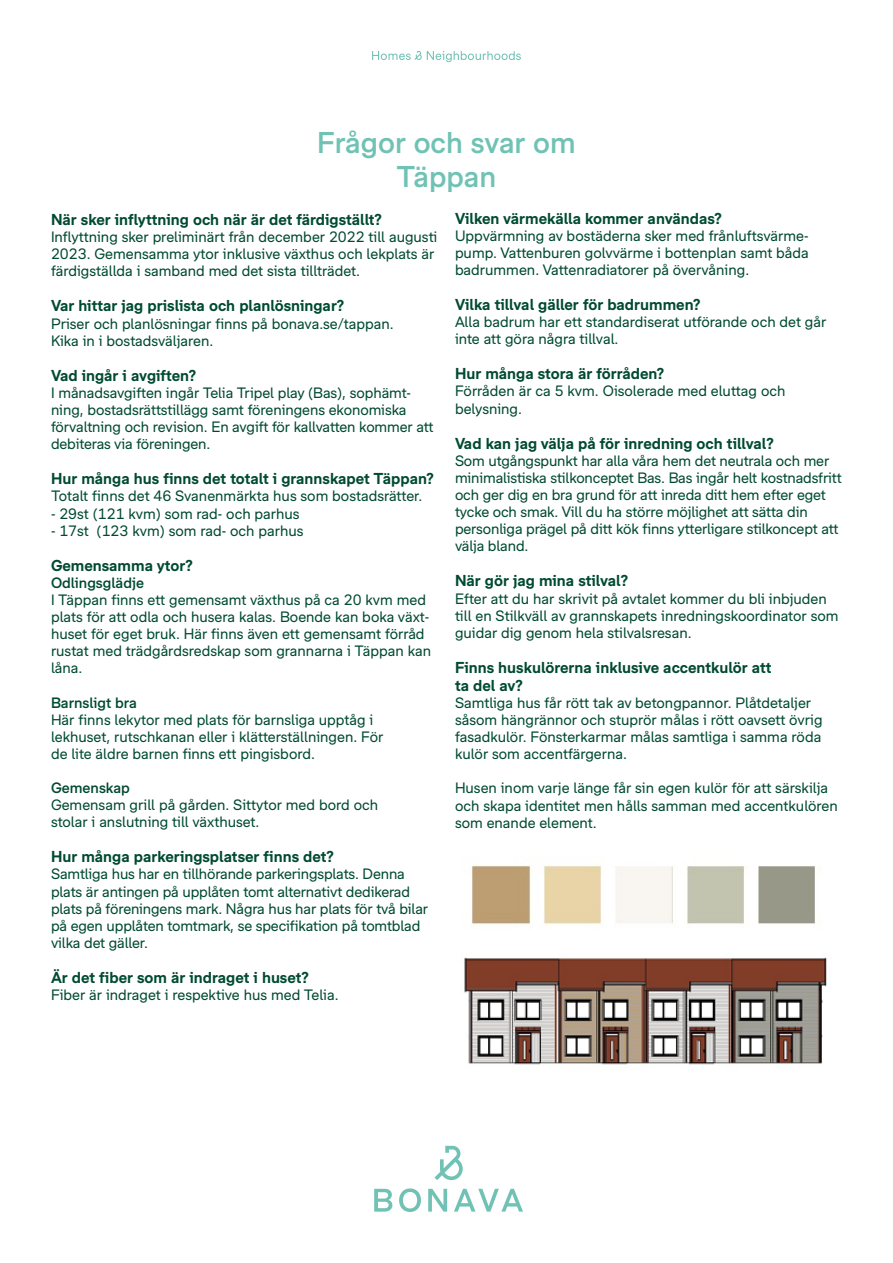
<style>
.page{position:relative;width:893px;height:1263px;background:#fff}
.page>*{position:absolute;margin:0;border:0;box-sizing:border-box;transform-origin:0 0}
.t1{font:500 28.5px/34.2px "Bonava Sans";color:#70c2b4;text-align:center}
.t2{font:700 15px/18px "Bonava Sans";color:#004a32}
.t3{font:14.25px/17.1px "Bonava Sans";color:#004a32}
.t4{font:500 14.25px "Bonava Sans";color:#004a32}
</style>
<div class="page">
<svg style="left:374px;top:1189px;width:18px;height:22px"></svg>
<svg style="left:399px;top:1188px;width:22px;height:24px"></svg>
<svg style="left:428px;top:1189px;width:19px;height:22px"></svg>
<svg style="left:454px;top:1189px;width:69px;height:22px"></svg>
<svg style="left:434px;top:1146px;width:29px;height:34px"></svg>
<svg style="left:372px;top:51px;width:149px;height:11px"></svg>
<img style="left:471px;top:864px;width:344px;height:63px">
<img style="left:464px;top:953px;width:363px;height:112px">
<h1 class="t1" style="left:317px;top:125px;width:260px">Frågor och svar om<br>Täppan</h1>
<p class="t2" style="left:455px;top:209px;width:268px">Vilken värmekälla kommer användas?</p>
<p class="t3" style="left:455px;top:227px;width:355px;text-align:justify">Uppvärmning av bostäderna sker med frånluftsvärme&shy;pump. Vattenburen golvvärme i bottenplan samt båda badrummen. Vattenradiatorer på övervåning.</p>
<p class="t2" style="left:455px;top:295px;width:247px">Vilka tillval gäller för badrummen?</p>
<p class="t3" style="left:455px;top:313px;width:373px">Alla badrum har ett standardiserat utförande och det går inte att göra några tillval.</p>
<p class="t2" style="left:455px;top:365px;width:211px">Hur många stora är förråden?</p>
<p class="t3" style="left:455px;top:382px;width:332px">Förråden är ca 5 kvm. Oisolerade med eluttag och belysning.</p>
<p class="t2" style="left:455px;top:434px;width:320px">Vad kan jag välja på för inredning och tillval?</p>
<p class="t3" style="left:455px;top:452px;width:388px">Som utgångspunkt har alla våra hem det neutrala och mer minimalistiska stilkonceptet Bas. Bas ingår helt kostnadsfritt och ger dig en bra grund för att inreda ditt hem efter eget tycke och smak. Vill du ha större möjlighet att sätta din personliga prägel på ditt kök finns ytterligare stilkoncept att välja bland.</p>
<p class="t2" style="left:455px;top:572px;width:174px">När gör jag mina stilval?</p>
<p class="t3" style="left:455px;top:589px;width:385px">Efter att du har skrivit på avtalet kommer du bli inbjuden till en Stilkväll av grannskapets inredningskoordinator som guidar dig genom hela stilvalsresan.</p>
<p class="t2" style="left:455px;top:658px;width:318px">Finns huskulörerna inklusive accentkulör att ta del av?</p>
<p class="t3" style="left:455px;top:694px;width:369px">Samtliga hus får rött tak av betongpannor. Plåtdetaljer såsom hängrännor och stuprör målas i rött oavsett övrig fasadkulör. Fönsterkarmar målas samtliga i samma röda kulör som accentfärgerna.</p>
<p class="t3" style="left:455px;top:779px;width:384px">Husen inom varje länge får sin egen kulör för att särskilja och skapa identitet men hålls samman med accentkulören som enande element.</p>
<p class="t2" style="left:51px;top:210px;width:332px">När sker inflyttning och när är det färdigställt?</p>
<p class="t3" style="left:51px;top:228px;width:388px">Inflyttning sker preliminärt från december 2022 till augusti<br>2023. Gemensamma ytor inklusive växthus och lekplats är färdigställda i samband med det sista tillträdet.</p>
<p class="t2" style="left:51px;top:297px;width:295px">Var hittar jag prislista och planlösningar?</p>
<p class="t3" style="left:51px;top:314px;width:344px">Priser och planlösningar finns på bonava.se/tappan.<br>Kika in i bostadsväljaren.</p>
<p class="t2" style="left:51px;top:366px;width:146px">Vad ingår i avgiften?</p>
<p class="t3" style="left:51px;top:384px;width:384px">I månadsavgiften ingår Telia Tripel play (Bas), sophämt&shy;ning, bostadsrättstillägg samt föreningens ekonomiska förvaltning och revision. En avgift för kallvatten kommer att debiteras via föreningen.</p>
<p class="t2" style="left:51px;top:469px;width:384px">Hur många hus finns det totalt i grannskapet Täppan?</p>
<p class="t3" style="left:51px;top:487px;width:373px">Totalt finns det 46 Svanenmärkta hus som bostadsrätter.</p>
<p class="t3" style="left:51px;top:504px;width:250px">- 29st (121 kvm) som rad- och parhus</p>
<p class="t3" style="left:51px;top:521px;width:254px">- 17st (123 kvm) som rad- och parhus</p>
<p class="t2" style="left:51px;top:556px;width:143px">Gemensamma ytor?</p>
<p class="t4" style="left:51px;top:574px;width:94px">Odlingsglädje</p>
<p class="t3" style="left:51px;top:591px;width:382px">I Täppan finns ett gemensamt växthus på ca 20 kvm med plats för att odla och husera kalas. Boende kan boka växt&shy;huset för eget bruk. Här finns även ett gemensamt förråd rustat med trädgårdsredskap som grannarna i Täppan kan låna.</p>
<p class="t4" style="left:51px;top:694px;width:87px">Barnsligt bra</p>
<p class="t3" style="left:51px;top:710px;width:334px">Här finns lekytor med plats för barnsliga upptåg i lekhuset, rutschkanan eller i klätterställningen. För de lite äldre barnen finns ett pingisbord.</p>
<p class="t4" style="left:51px;top:779px;width:80px">Gemenskap</p>
<p class="t3" style="left:51px;top:796px;width:329px">Gemensam grill på gården. Sittytor med bord och stolar i anslutning till växthuset.</p>
<p class="t2" style="left:51px;top:847px;width:284px">Hur många parkeringsplatser finns det?</p>
<p class="t3" style="left:51px;top:865px;width:379px">Samtliga hus har en tillhörande parkeringsplats. Denna plats är antingen på upplåten tomt alternativt dedikerad plats på föreningens mark. Några hus har plats för två bilar på egen upplåten tomtmark, se specifikation på tomtblad vilka det gäller.</p>
<p class="t2" style="left:51px;top:968px;width:259px">Är det fiber som är indraget i huset?</p>
<p class="t3" style="left:51px;top:986px;width:289px">Fiber är indraget i respektive hus med Telia.</p>
</div>
